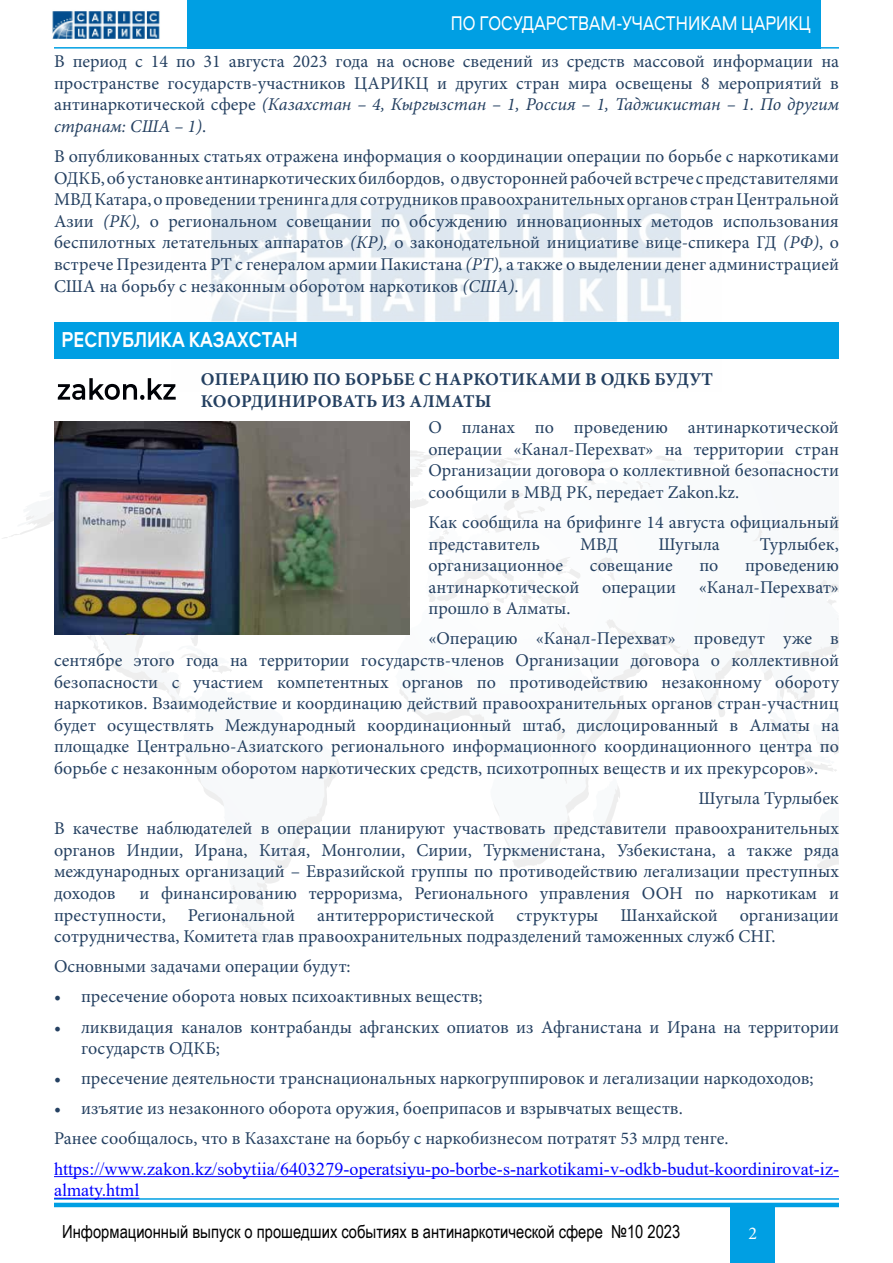
<style>
.page{position:relative;width:893px;height:1263px;background:#fff}
.page>*{position:absolute;margin:0;border:0;box-sizing:border-box;transform-origin:0 0}
.t1{font:700 22.5px "Aeroport";color:#fff;scale:.8 1}
.t2{font:20.7px "Aeroport";color:#fff;scale:.8 1}
.t3{font:18px/21.6px "Minion Pro";color:#244061;text-align:justify}
.t4{font:18px/21.6px "Times New Roman";letter-spacing:.005em;color:#00f}
.t5{font:18px "Arial Narrow";color:#000}
.t6{font:700 18px/21.6px "Minion Pro";letter-spacing:.01em;color:#244061}
.t7{font:18px "Minion Pro";color:#fff}
.s1{font-style:italic}
</style>
<div class="page">
<svg style="left:2px;top:450px;width:837px;height:493px"></svg>
<svg style="left:409px;top:457px;width:107px;height:56px"></svg>
<hr style="left:54px;top:1198px;width:785px;height:2px;background:#009fe3">
<hr style="left:54px;top:1203px;width:785px;height:4px;background:#009fe3">
<div style="left:730px;top:1207px;width:45px;height:56px;background:#009fe3"></div>
<hr style="left:54px;top:47px;width:785px;height:2px;background:#009fe3">
<div style="left:187px;top:0;width:634px;height:49px;background:#009fe3"></div>
<img style="left:172px;top:203px;width:549px;height:156px">
<img style="left:52px;top:11px;width:108px;height:28px">
<div style="left:54px;top:322px;width:785px;height:36px;background:#009fe3"></div>
<hr style="left:54px;top:1176px;width:785px;height:1px;background:#00f">
<hr style="left:54px;top:1198px;width:85px;height:1px;background:#00f">
<svg style="left:58px;top:378px;width:118px;height:22px"></svg>
<img style="left:54px;top:421px;width:355px;height:214px">
<p class="t2" style="left:451px;top:9px;width:452px">ПО ГОСУДАРСТВАМ-УЧАСТНИКАМ ЦАРИКЦ</p>
<p class="t3" style="left:54px;top:51px;width:787px">В период с 14 по 31 августа 2023 года на основе сведений из средств массовой информации на пространстве государств-участников ЦАРИКЦ и других стран мира освещены 8 мероприятий в антинаркотической сфере <span class="s1">(Казахстан – 4, Кыргызстан – 1, Россия – 1, Таджикистан – 1. По другим странам: США – 1)</span>.</p>
<p class="t3" style="left:54px;top:146px;width:786px">В опубликованных статьях отражена информация о координации операции по борьбе с наркотиками ОДКБ, об установке антинаркотических билбордов, о двусторонней рабочей встрече с представителями МВД Катара, о проведении тренинга для сотрудников правоохранительных органов стран Центральной Азии <span class="s1">(РК),</span> о региональном совещании по обсуждению инновационных методов использования беспилотных летательных аппаратов <span class="s1">(КР),</span> о законодательной инициативе вице-спикера ГД <span class="s1">(РФ)</span>, о встрече Президента РТ с генералом армии Пакистана <span class="s1">(РТ),</span> а также о выделении денег администрацией США на борьбу с незаконным оборотом наркотиков <span class="s1">(США)</span>.</p>
<p class="t1" style="left:62px;top:323px;width:297px">РЕСПУБЛИКА КАЗАХСТАН</p>
<p class="t6" style="left:201px;top:368px;width:513px">ОПЕРАЦИЮ ПО БОРЬБЕ С НАРКОТИКАМИ В ОДКБ БУДУТ<br>КООРДИНИРОВАТЬ ИЗ АЛМАТЫ</p>
<p class="t3" style="left:428px;top:417px;width:412px">О планах по проведению антинаркотической операции «Канал-Перехват» на территории стран Организации договора о коллективной безопасности сообщили в МВД РК, передает Zakon.kz.</p>
<p class="t3" style="left:428px;top:511px;width:412px">Как сообщила на брифинге 14 августа официальный представитель</p>
<p class="t3" style="left:580px;top:533px;width:40px">МВД</p>
<p class="t3" style="left:658px;top:533px;width:63px">Шугыла</p>
<p class="t3" style="left:760px;top:533px;width:81px">Турлыбек,</p>
<p class="t3" style="left:428px;top:555px;width:136px">организационное</p>
<p class="t3" style="left:590px;top:555px;width:84px">совещание</p>
<p class="t3" style="left:699px;top:555px;width:21px">по</p>
<p class="t3" style="left:745px;top:555px;width:95px">проведению</p>
<p class="t3" style="left:428px;top:576px;width:153px">антинаркотической</p>
<p class="t3" style="left:602px;top:576px;width:75px">операции</p>
<p class="t3" style="left:699px;top:576px;width:142px">«Канал-Перехват»</p>
<p class="t3" style="left:428px;top:594px;width:412px;line-height:30.2px">прошло в Алматы.<br>«Операцию «Канал-Перехват» проведут уже в</p>
<p class="t3" style="left:54px;top:649px;width:786px">сентябре этого года на территории государств-членов Организации договора о коллективной безопасности с участием компетентных органов по противодействию незаконному обороту наркотиков. Взаимодействие и координацию действий правоохранительных органов стран-участниц будет осуществлять Международный координационный штаб, дислоцированный в Алматы на площадке Центрально-Азиатского регионального информационного координационного центра по борьбе с незаконным оборотом наркотических средств, психотропных веществ и их прекурсоров».</p>
<p class="t3" style="left:54px;top:783px;width:786px;line-height:30.2px;text-align:right">Шугыла Турлыбек<br>В качестве наблюдателей в операции планируют участвовать представители правоохранительных</p>
<p class="t3" style="left:54px;top:839px;width:786px">органов Индии, Ирана, Китая, Монголии, Сирии, Туркменистана, Узбекистана, а также ряда международных организаций – Евразийской группы по противодействию легализации преступных доходов</p>
<p class="t3" style="left:54px;top:882px;width:786px;text-indent:85px">и финансированию терроризма, Регионального управления ООН по наркотикам и преступности, Региональной антитеррористической структуры Шанхайской организации сотрудничества, Комитета глав правоохранительных подразделений таможенных служб СНГ.</p>
<p class="t3" style="left:54px;top:956px;width:298px">Основными задачами операции будут:</p>
<p class="t3" style="left:54px;top:986px;width:430px">• пресечение оборота новых психоактивных веществ;</p>
<p class="t3" style="left:81px;top:1016px;width:759px;text-indent:-27px">• ликвидация каналов контрабанды афганских опиатов из Афганистана и Ирана на территории государств ОДКБ;</p>
<p class="t3" style="left:54px;top:1068px;width:761px">• пресечение деятельности транснациональных наркогруппировок и легализации наркодоходов;</p>
<p class="t3" style="left:54px;top:1093px;width:676px;line-height:30.2px">• изъятие из незаконного оборота оружия, боеприпасов и взрывчатых веществ.<br>Ранее сообщалось, что в Казахстане на борьбу с наркобизнесом потратят 53 млрд тенге.</p>
<p class="t4" style="left:54px;top:1157px;width:787px">https://www.zakon.kz/sobytiia/6403279-operatsiyu-po-borbe-s-narkotikami-v-odkb-budut-koordinirovat-iz&shy;almaty.html</p>
<p class="t5" style="left:62px;top:1218px;width:620px">Информационный выпуск о прошедших событиях в антинаркотической сфере №10 2023</p>
<p class="t7" style="left:748px;top:1221px;width:10px">2</p>
</div>
